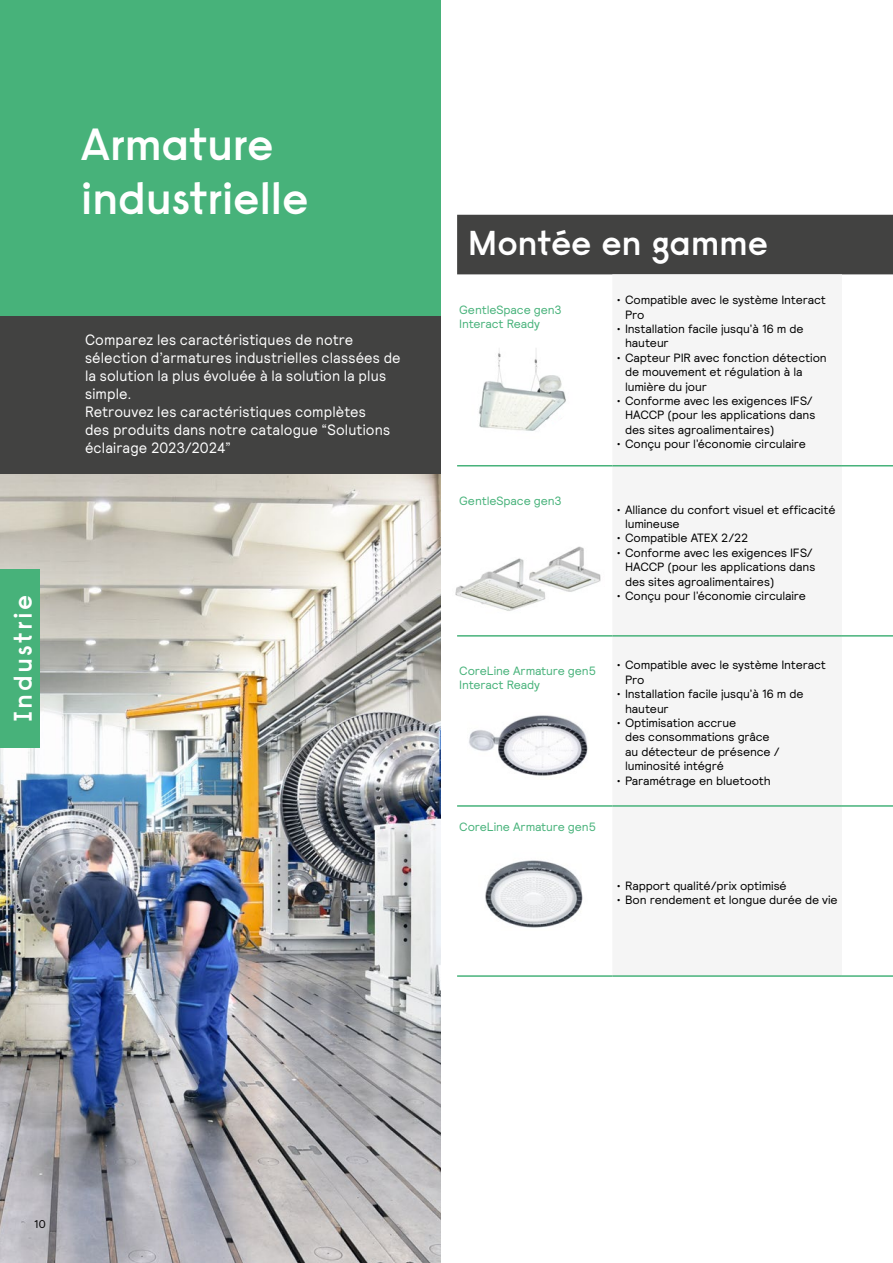
<style>
.page{position:relative;width:893px;height:1263px;background:#fff}
.page>*{position:absolute;margin:0;border:0;box-sizing:border-box;transform-origin:0 0}
._01_Body_Copy{font:600 45px/54px "Signify Raisonne";letter-spacing:-.015em;color:#fff}
._01_Body_Copy-2{font:600 34.5px "Signify Raisonne";letter-spacing:-.005em;color:#fff}
.t1{font:600 25.5px "Signify Raisonne";letter-spacing:.09em;color:#fff}
._01_Body_Copy-3{font:15px/18px "Signify Relative";letter-spacing:.01em;color:#fff;scale:.95 1}
.t2{font:12px/14.4px "Signify Relative";letter-spacing:-.01em;color:#000}
.Version_montée_en_gamme_10{font:12px "Signify Relative";letter-spacing:-.01em;color:#47b27a}
.t3{font:11.25px "Signify Relative";color:#000}
</style>
<div class="page">
<img style="left:0;top:474px;width:440px;height:789px">
<div style="left:0;top:0;width:440px;height:317px;background:#47b27a"></div>
<div style="left:0;top:317px;width:440px;height:157px;background:#424241"></div>
<img style="left:479px;top:348px;width:87px;height:83px">
<img style="left:469px;top:715px;width:119px;height:61px">
<img style="left:455px;top:558px;width:91px;height:53px">
<img style="left:526px;top:546px;width:75px;height:49px">
<img style="left:485px;top:860px;width:98px;height:68px">
<div style="left:457px;top:215px;width:436px;height:59px;background:#424241"></div>
<hr style="left:457px;top:465px;width:155px;height:1px;background:#47b27a">
<hr style="left:842px;top:465px;width:51px;height:1px;background:#47b27a">
<hr style="left:457px;top:635px;width:155px;height:2px;background:#47b27a">
<hr style="left:842px;top:635px;width:51px;height:2px;background:#47b27a">
<hr style="left:457px;top:805px;width:155px;height:2px;background:#47b27a">
<hr style="left:842px;top:805px;width:51px;height:2px;background:#47b27a">
<hr style="left:457px;top:975px;width:155px;height:2px;background:#47b27a">
<hr style="left:842px;top:975px;width:51px;height:2px;background:#47b27a">
<hr style="left:612px;top:465px;width:230px;height:1px;background:#47b27a">
<hr style="left:612px;top:635px;width:230px;height:2px;background:#47b27a">
<hr style="left:612px;top:805px;width:230px;height:2px;background:#47b27a">
<hr style="left:612px;top:975px;width:230px;height:2px;background:#47b27a">
<div style="left:0;top:569px;width:39px;height:179px;background:#47b27a"></div>
<p class="_01_Body_Copy" style="left:81px;top:116px;width:229px">Armature industrielle</p>
<p class="_01_Body_Copy-3" style="left:85px;top:330px;width:334px">Comparez les caractéristiques de notre sélection d’armatures industrielles classées de la solution la plus évoluée à la solution la plus simple.<br>Retrouvez les caractéristiques complètes<br>des produits dans notre catalogue “Solutions éclairage 2023/2024”</p>
<h3 class="t1" style="left:7px;top:722px;width:128px;rotate:-90deg">Industrie</h3>
<p class="_01_Body_Copy-2" style="left:468px;top:221px;width:302px">Montée en gamme</p>
<p class="Version_montée_en_gamme_10" style="left:459px;top:302px;width:104px">GentleSpace gen3</p>
<p class="Version_montée_en_gamme_10" style="left:459px;top:316px;width:82px">Interact Ready</p>
<p class="Version_montée_en_gamme_10" style="left:459px;top:493px;width:104px">GentleSpace gen3</p>
<p class="t2" style="left:625px;top:292px;width:202px;text-indent:-9px">• Compatible avec le système Interact<br>Pro</p>
<p class="t2" style="left:625px;top:321px;width:180px;text-indent:-9px">• Installation facile jusqu’à 16 m de hauteur</p>
<p class="t2" style="left:625px;top:350px;width:203px;text-indent:-9px">• Capteur PIR avec fonction détection de mouvement et régulation à la lumière du jour</p>
<p class="t2" style="left:625px;top:393px;width:192px;text-indent:-9px">• Conforme avec les exigences IFS/<br>HACCP (pour les applications dans des sites agroalimentaires)</p>
<p class="t2" style="left:617px;top:436px;width:191px">• Conçu pour l’économie circulaire</p>
<p class="t2" style="left:625px;top:502px;width:212px;text-indent:-9px">• Alliance du confort visuel et efficacité lumineuse</p>
<p class="t2" style="left:617px;top:531px;width:133px">• Compatible ATEX 2/22</p>
<p class="t2" style="left:625px;top:545px;width:192px;text-indent:-9px">• Conforme avec les exigences IFS/<br>HACCP (pour les applications dans des sites agroalimentaires)</p>
<p class="t2" style="left:617px;top:588px;width:191px">• Conçu pour l’économie circulaire</p>
<p class="Version_montée_en_gamme_10" style="left:459px;top:663px;width:138px">CoreLine Armature gen5</p>
<p class="Version_montée_en_gamme_10" style="left:459px;top:677px;width:82px">Interact Ready</p>
<p class="Version_montée_en_gamme_10" style="left:459px;top:819px;width:138px">CoreLine Armature gen5</p>
<p class="t2" style="left:625px;top:657px;width:202px;text-indent:-9px">• Compatible avec le système Interact<br>Pro</p>
<p class="t2" style="left:625px;top:686px;width:180px;text-indent:-9px">• Installation facile jusqu’à 16 m de hauteur</p>
<p class="t2" style="left:625px;top:715px;width:156px;text-indent:-9px">• Optimisation accrue<br>des consommations grâce au détecteur de présence / luminosité intégré</p>
<p class="t2" style="left:617px;top:773px;width:156px">• Paramétrage en bluetooth</p>
<p class="t2" style="left:617px;top:878px;width:172px">• Rapport qualité/prix optimisé</p>
<p class="t2" style="left:617px;top:892px;width:223px">• Bon rendement et longue durée de vie</p>
<p class="t3" style="left:34px;top:1216px;width:13px">10</p>
</div>
